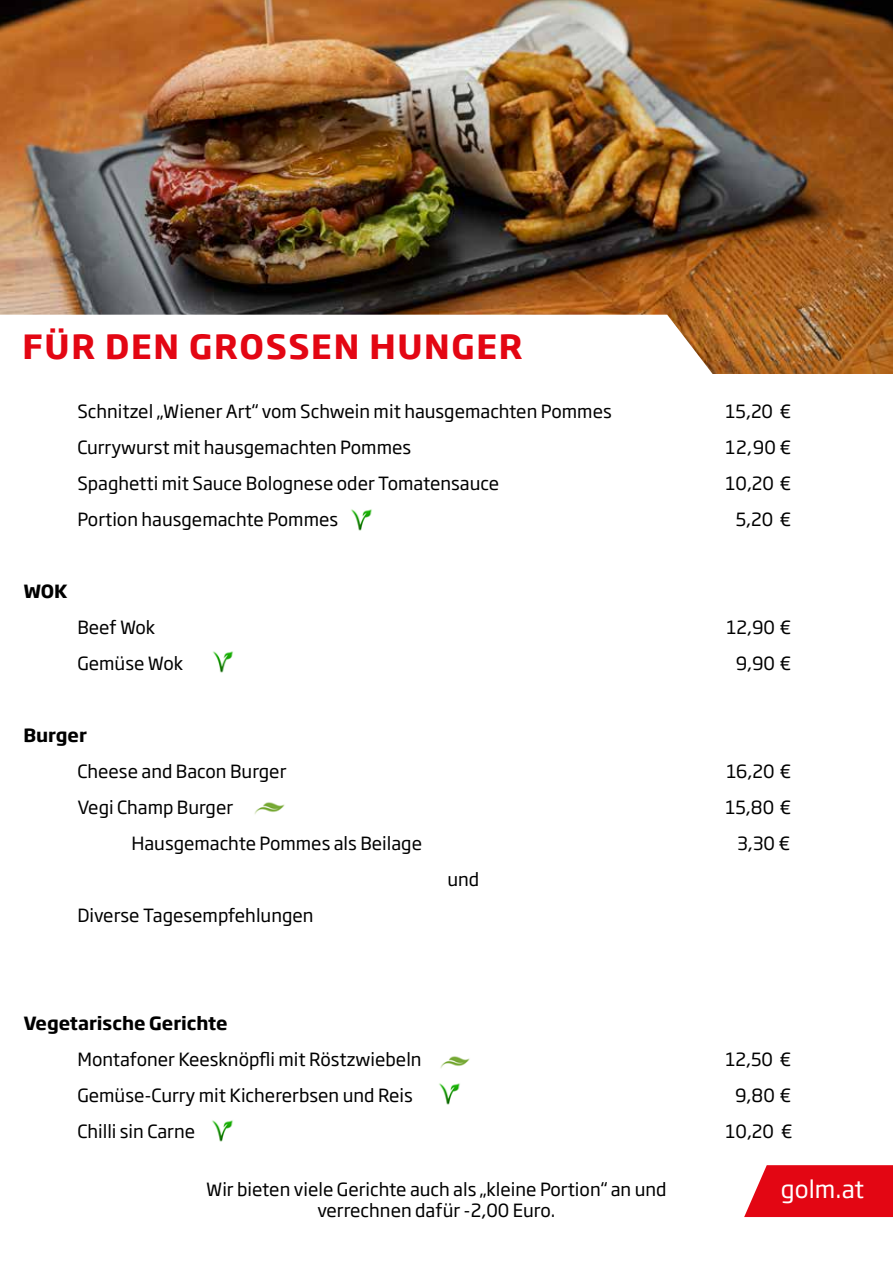
<style>
.page{position:relative;width:893px;height:1263px;background:#fff}
.page>*{position:absolute;margin:0;border:0;box-sizing:border-box;transform-origin:0 0}
.t1{font:700 33px "Soho Gothic Pro";letter-spacing:.05em;color:#e30613}
.t2{font:24px "Soho Gothic Pro";letter-spacing:.005em;color:#fff}
.t3{font:18px/21.6px "Soho Gothic Pro";color:#000;text-align:center}
.t4{font:700 18px "Soho Gothic Pro";color:#000}
</style>
<div class="page">
<img style="left:0;top:0;width:893px;height:373px">
<svg style="left:0;top:315px;width:850px;height:59px"></svg>
<img style="left:254px;top:802px;width:31px;height:12px">
<img style="left:212px;top:1120px;width:21px;height:22px">
<img style="left:439px;top:1083px;width:21px;height:22px">
<img style="left:351px;top:509px;width:21px;height:22px">
<img style="left:213px;top:651px;width:20px;height:22px">
<img style="left:440px;top:1056px;width:30px;height:12px">
<svg style="left:744px;top:1165px;width:149px;height:52px;background:#e51925"></svg>
<h1 class="t1" style="left:23px;top:320px;width:501px">FÜR DEN GROSSEN HUNGER</h1>
<p class="t3" style="left:77px;top:400px;width:536px">Schnitzel „Wiener Art“ vom Schwein mit hausgemachten Pommes</p>
<p class="t3" style="left:725px;top:400px;width:68px">15,20 €</p>
<p class="t3" style="left:77px;top:436px;width:335px">Currywurst mit hausgemachten Pommes</p>
<p class="t3" style="left:725px;top:436px;width:68px">12,90 €</p>
<p class="t3" style="left:77px;top:472px;width:423px">Spaghetti mit Sauce Bolognese oder Tomatensauce</p>
<p class="t3" style="left:725px;top:472px;width:68px">10,20 €</p>
<p class="t3" style="left:77px;top:508px;width:262px">Portion hausgemachte Pommes</p>
<p class="t3" style="left:736px;top:508px;width:57px">5,20 €</p>
<p class="t4" style="left:23px;top:577px;width:46px">WOK</p>
<p class="t3" style="left:77px;top:616px;width:79px">Beef Wok</p>
<p class="t3" style="left:726px;top:616px;width:66px">12,90 €</p>
<p class="t3" style="left:77px;top:652px;width:107px">Gemüse Wok</p>
<p class="t3" style="left:736px;top:652px;width:57px">9,90 €</p>
<p class="t4" style="left:23px;top:721px;width:65px">Burger</p>
<p class="t3" style="left:77px;top:760px;width:211px">Cheese and Bacon Burger</p>
<p class="t3" style="left:726px;top:760px;width:66px">16,20 €</p>
<p class="t3" style="left:77px;top:796px;width:157px">Vegi Champ Burger</p>
<p class="t3" style="left:725px;top:796px;width:68px">15,80 €</p>
<p class="t3" style="left:131px;top:832px;width:292px">Hausgemachte Pommes als Beilage</p>
<p class="t3" style="left:737px;top:832px;width:55px">3,30 €</p>
<p class="t3" style="left:447px;top:868px;width:33px">und</p>
<p class="t3" style="left:77px;top:904px;width:238px">Diverse Tagesempfehlungen</p>
<p class="t4" style="left:23px;top:1009px;width:206px">Vegetarische Gerichte</p>
<p class="t3" style="left:77px;top:1048px;width:346px">Montafoner Keesknöpfli mit Röstzwiebeln</p>
<p class="t3" style="left:725px;top:1048px;width:68px">12,50 €</p>
<p class="t3" style="left:77px;top:1084px;width:337px">Gemüse-Curry mit Kichererbsen und Reis</p>
<p class="t3" style="left:735px;top:1084px;width:58px">9,80 €</p>
<p class="t3" style="left:77px;top:1120px;width:119px">Chilli sin Carne</p>
<p class="t3" style="left:725px;top:1120px;width:69px">10,20 €</p>
<p class="t3" style="left:206px;top:1177px;width:462px">Wir bieten viele Gerichte auch als „kleine Portion“ an und verrechnen dafür -2,00 Euro.</p>
<h2 class="t2" style="left:781px;top:1171px;width:85px">golm.at</h2>
</div>
